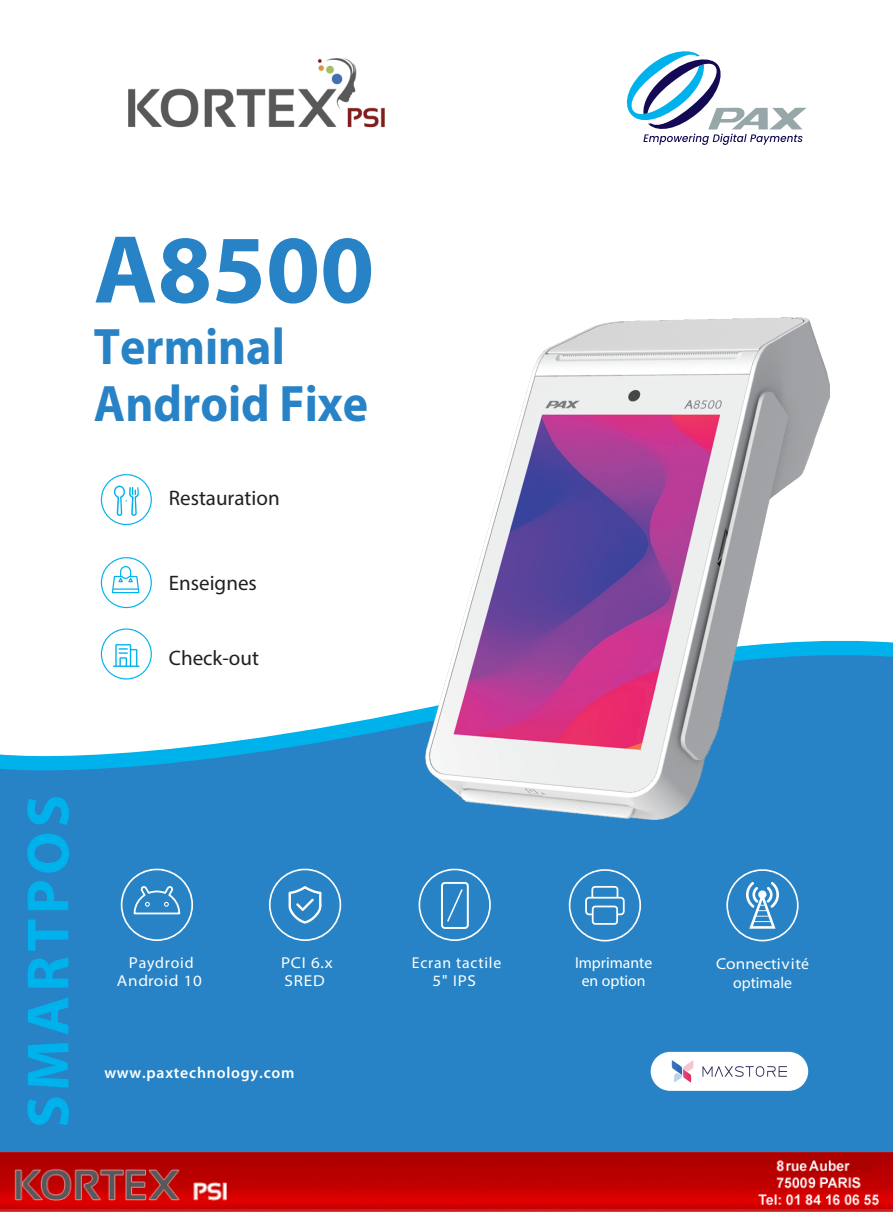
<style>
.page{position:relative;width:893px;height:1212px;background:#fff}
.page>*{position:absolute;margin:0;border:0;box-sizing:border-box;transform-origin:0 0}
.t1{font:700 97.5px "Myriad Pro";color:#2783c5}
.t2{font:700 60px "Myriad Pro";letter-spacing:.075em;color:#00b2eb}
.t3{font:700 51.6px/57.6px "Myriad Pro";color:#2783c5;scale:.93 1}
.t4{font:21px "Myriad Pro";color:#231f20}
.t5{font:semi-expanded 15.75px/18.6px "Myriad Pro";letter-spacing:.05em;color:#fff;text-align:center}
.t6{font:600 15.75px "Myriad Pro";letter-spacing:.05em;color:#fff}
.t7{font:semi-expanded 15.75px/18.6px "Myriad Pro";color:#fff;text-align:center}
.t8{font:15.75px/18.9px "Myriad Pro";color:#fff;text-align:center}
.t9{font:15.75px/18.6px "Myriad Pro";letter-spacing:.05em;color:#fff;text-align:center}
.s1{font-stretch:normal}
.s2{font-stretch:semi-expanded}
</style>
<div class="page">
<svg style="left:0;top:643px;width:893px;height:508px;background:#3e92cc"></svg>
<svg style="left:269px;top:869px;width:72px;height:72px;background:#4393cc"></svg>
<svg style="left:101px;top:474px;width:51px;height:51px"></svg>
<svg style="left:101px;top:557px;width:51px;height:51px"></svg>
<svg style="left:726px;top:869px;width:73px;height:72px;background:#4c98ce"></svg>
<svg style="left:626px;top:51px;width:181px;height:94px"></svg>
<div style="left:651px;top:1052px;width:157px;height:39px;background:#fff;border-radius:20px"></div>
<svg style="left:672px;top:1060px;width:21px;height:22px"></svg>
<svg style="left:702px;top:1066px;width:85px;height:11px"></svg>
<svg style="left:121px;top:869px;width:72px;height:72px;background:#4192cc"></svg>
<svg style="left:419px;top:869px;width:72px;height:72px;background:#4393cc"></svg>
<svg style="left:101px;top:628px;width:51px;height:51px"></svg>
<svg style="left:569px;top:869px;width:72px;height:72px;background:#4494cc"></svg>
<img style="left:425px;top:317px;width:404px;height:503px">
<img style="left:128px;top:58px;width:257px;height:70px">
<img style="left:0;top:1151px;width:893px;height:61px">
<h1 class="t1" style="left:94px;top:215px;width:282px">A8500</h1>
<h3 class="t3" style="left:94px;top:316px;width:296px">Terminal<br>Android Fixe</h3>
<p class="t4" style="left:169px;top:485px;width:112px">Restauration</p>
<p class="t4" style="left:169px;top:570px;width:89px">Enseignes</p>
<p class="t4" style="left:169px;top:645px;width:92px">Check-out</p>
<h2 class="t2" style="left:15px;top:1127px;width:334px;rotate:-90deg">SMARTPOS</h2>
<p class="t5" style="left:117px;top:953px;width:87px">P<span class="s1">aydroid<br></span>Android 10</p>
<p class="t9" style="left:412px;top:953px;width:91px">Ecran tactile<br><span class="s2">5"</span> I<span class="s2">PS</span></p>
<p class="t8" style="left:575px;top:952px;width:79px">Imprimante en option</p>
<p class="t5" style="left:281px;top:953px;width:53px;text-align:left">PCI 6.x<br>SRED</p>
<p class="t7" style="left:716px;top:955px;width:94px">Connectivit<span class="s1">é optimale</span></p>
<p class="t6" style="left:104px;top:1064px;width:192px">www.paxtechnology.com</p>
</div>
